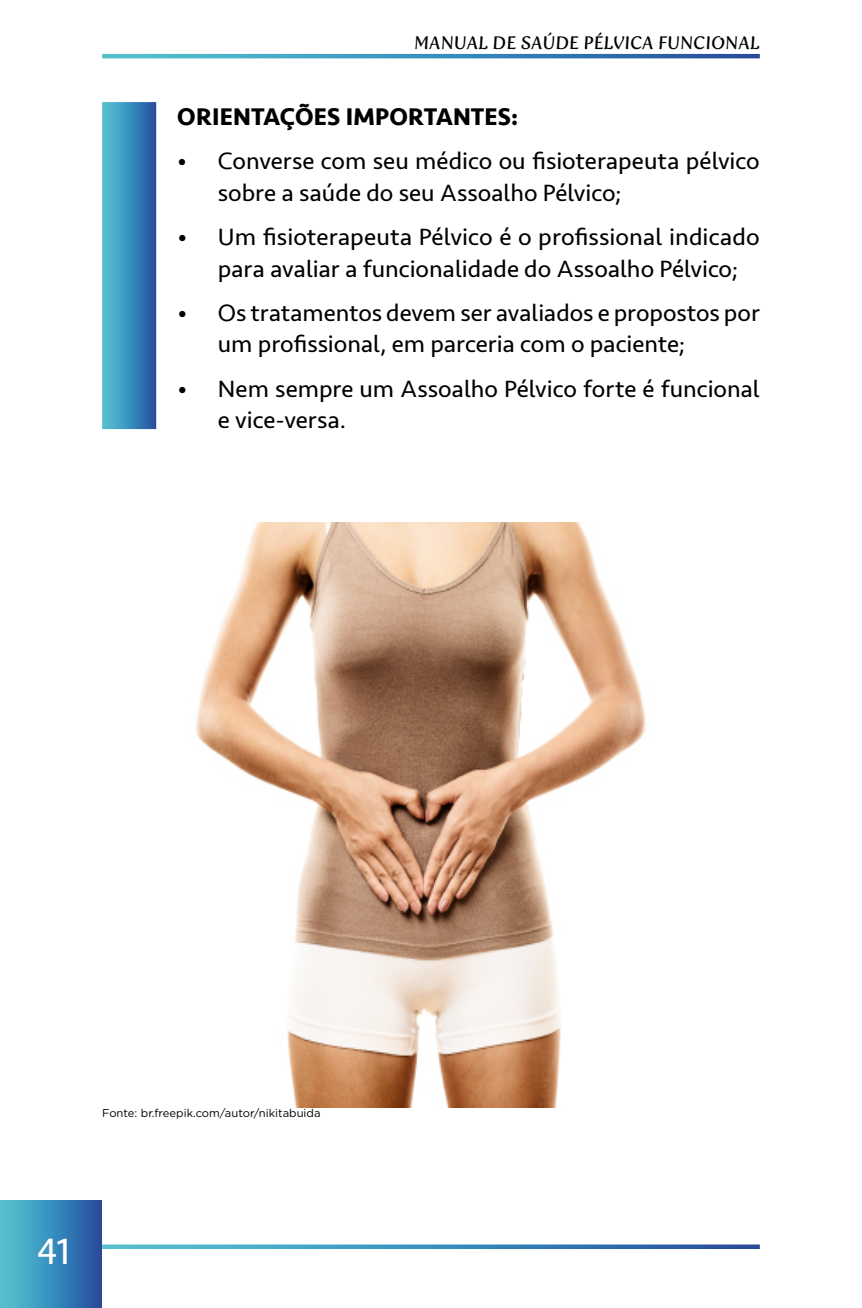
<style>
.page{position:relative;width:862px;height:1308px;background:#fff}
.page>*{position:absolute;margin:0;border:0;box-sizing:border-box;transform-origin:0 0}
.t1{font:38.48px "Seravek";color:#fff}
.t2{font:24.75px/31.5px "Seravek";color:#000}
.t3{font:700 24.75px "Seravek";letter-spacing:.005em;color:#000}
.t4{font:18px "Fertigo Pro Script";color:#000}
.t5{font:11.25px "Gotham";color:#000}
</style>
<div class="page">
<svg style="left:102px;top:54px;width:657px;height:4px;background:#3a8bba"></svg>
<svg style="left:102px;top:1244px;width:657px;height:5px;background:#4e97c1"></svg>
<div style="left:0;top:1200px;width:101px;height:107px;background:linear-gradient(to right,#54c9d5,#2250a1)"></div>
<div style="left:102px;top:102px;width:54px;height:327px;background:linear-gradient(to right,#54c9d5,#2354a2)"></div>
<img style="left:195px;top:522px;width:451px;height:585px">
<p class="t4" style="left:414px;top:32px;width:347px">MANUAL DE SAÚDE PÉLVICA FUNCIONAL</p>
<p class="t3" style="left:177px;top:97px;width:342px">ORIENTAÇÕES IMPORTANTES:</p>
<p class="t2" style="left:218px;top:145px;width:543px;text-indent:-40px">• Converse com seu médico ou fisioterapeuta pélvico sobre a saúde do seu Assoalho Pélvico;</p>
<p class="t2" style="left:218px;top:221px;width:543px;text-indent:-40px">• Um fisioterapeuta Pélvico é o profissional indicado para avaliar a funcionalidade do Assoalho Pélvico;</p>
<p class="t2" style="left:218px;top:297px;width:543px;text-indent:-40px">• Os tratamentos devem ser avaliados e propostos por um profissional, em parceria com o paciente;</p>
<p class="t2" style="left:218px;top:372px;width:543px;text-indent:-40px">• Nem sempre um Assoalho Pélvico forte é funcional e vice-versa.</p>
<p class="t5" style="left:102px;top:1106px;width:220px">Fonte: br.freepik.com/autor/nikitabuida</p>
<h1 class="t1" style="left:37px;top:1221px;width:35px">41</h1>
</div>
